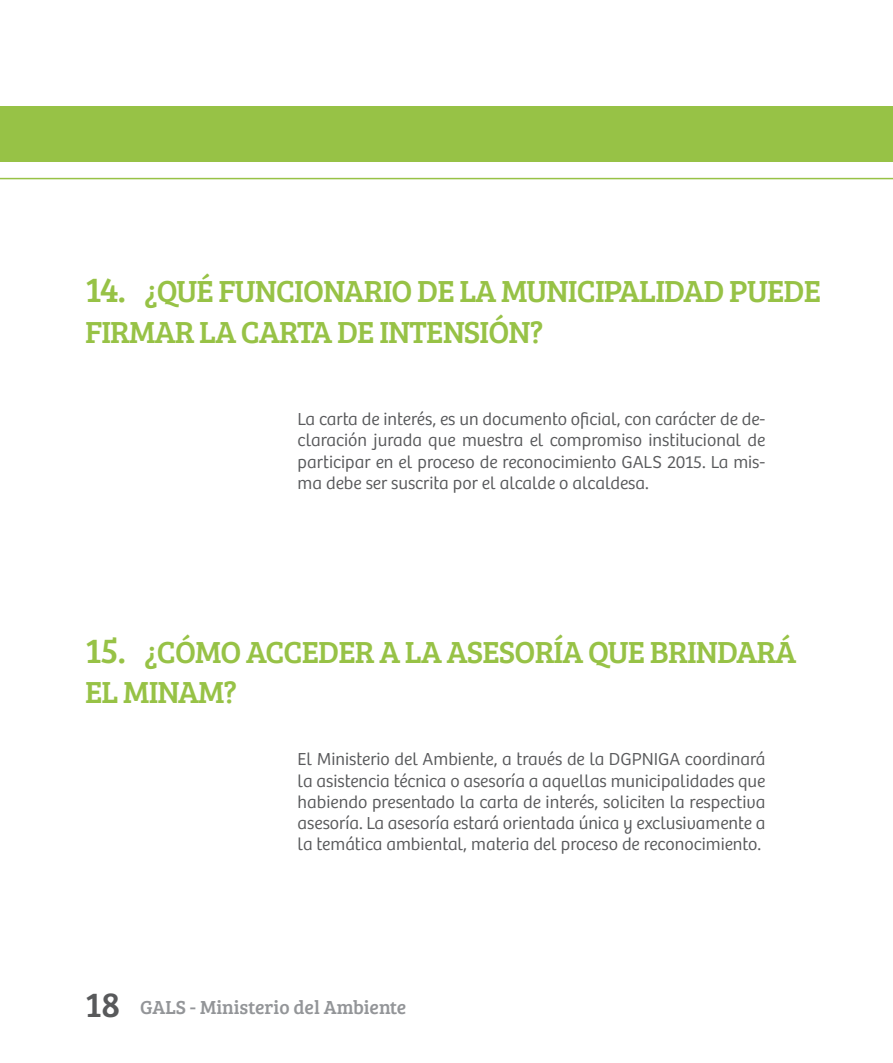
<style>
.page{position:relative;width:893px;height:1063px;background:#fff}
.page>*{position:absolute;margin:0;border:0;box-sizing:border-box;transform-origin:0 0}
.t1{font:31.5px "Bree Serif";letter-spacing:-.025em;color:#97c246}
.t2{font:19.5px "Bree Serif";color:#939598}
.t3{font:300 18px/21.3px "Bree Peru";color:#58595b;text-align:justify}
.s1{font-size:36px}
.s2{font-size:36px;color:#58595b}
</style>
<div class="page">
<div style="left:0;top:106px;width:893px;height:56px;background:#97c246"></div>
<hr style="left:0;top:178px;width:893px;height:1px;background:#97c246">
<h1 class="t1" style="left:85px;top:268px;width:189px"><span class="s1">14.</span> ¿QUÉ FUNCIONARIO</h1>
<h1 class="t1" style="left:417px;top:268px;width:147px">DE LA MUNICIPALIDAD</h1>
<h1 class="t1" style="left:729px;top:268px;width:56px">PUEDE</h1>
<h1 class="t1" style="left:85px;top:309px;width:20px">FIRMAR</h1>
<h1 class="t1" style="left:199px;top:309px;width:61px">LA CARTA</h1>
<h1 class="t1" style="left:337px;top:309px;width:59px">DE INTENSI</h1>
<h1 class="t1" style="left:488px;top:309px;width:57px">ÓN?</h1>
<p class="t3" style="left:298px;top:409px;width:469px">La carta de interés, es un documento oficial, con carácter de de&shy;claración jurada que muestra el compromiso institucional de participar en el proceso de reconocimiento GALS 2015. La mis&shy;ma debe ser suscrita por el alcalde o alcaldesa.</p>
<h1 class="t1" style="left:85px;top:629px;width:181px"><span class="s1">15.</span> ¿CÓMO ACCEDER</h1>
<h1 class="t1" style="left:379px;top:629px;width:87px">ALAASESOR</h1>
<h1 class="t1" style="left:554px;top:629px;width:116px">ÍA QUE BRINDAR</h1>
<h1 class="t1" style="left:775px;top:629px;width:22px">Á</h1>
<h1 class="t1" style="left:85px;top:669px;width:154px">EL MINAM?</h1>
<p class="t3" style="left:298px;top:749px;width:469px">El Ministerio del Ambiente, a través de la DGPNIGA coordinará la asistencia técnica o asesoría a aquellas municipalidades que habiendo presentado la carta de interés, soliciten la respectiva asesoría. La asesoría estará orientada única y exclusivamente a la temática ambiental, materia del proceso de reconocimiento.</p>
<p class="t2" style="left:85px;top:993px;width:323px"><span class="s2">18</span> GALS - MINISTERIO DEL AMBIENTE</p>
</div>
